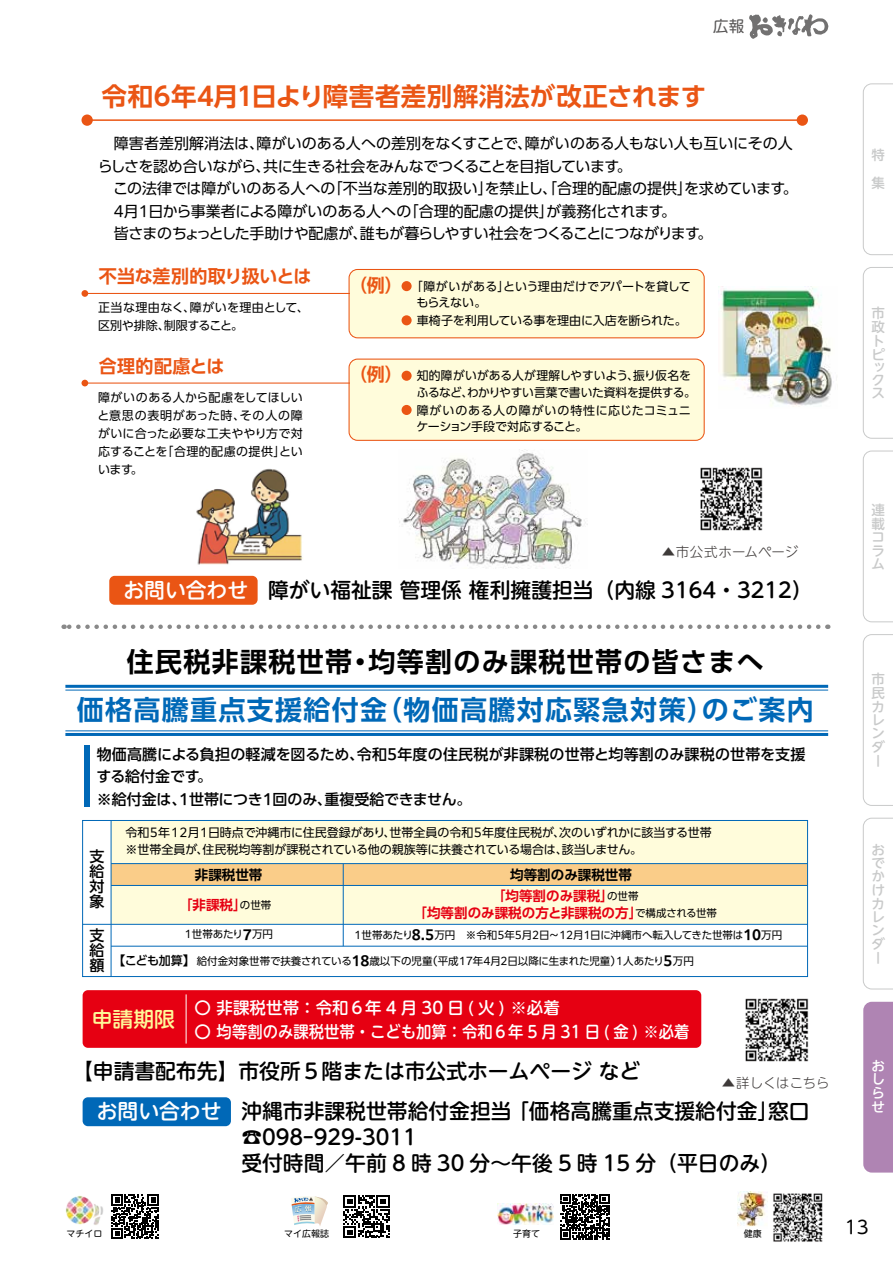
<style>
.page{position:relative;width:893px;height:1263px;background:#fff}
.page>*{position:absolute;margin:0;border:0;box-sizing:border-box;transform-origin:0 0}
.t1{font:700 27px "UD Shin Go Pro De";letter-spacing:.05em;color:#0068b7}
.t2{font:700 27px "UD Shin Go Pro De";letter-spacing:.05em;color:#000}
.t3{font:700 25.5px "UD Shin Go Pro De";letter-spacing:.01em;color:#ea5514}
.t4{font:500 20.85px/25.5px "UD Shin M Go Pro";color:#000}
.t5{font:500 20.85px "UD Shin M Go Pro";color:#fff}
.t6{font:500 20.85px "UD Shin M Go Pro";color:#fff899}
.t7{font:700 18px "UD Shin Go Pro De";letter-spacing:-.01em;color:#ea5514}
.t8{font:700 18px "UD Shin Go Pro De";letter-spacing:.015em;color:#ea5514}
.t9{font:18px "UD Shin M Go Pro";color:#000}
.t10{font:500 16.5px/24px "UD Shin M Go Pro";color:#fff}
.t11{font:15.6px "UD Shin M Go Pro";color:#595757}
.t12{font:15px/22.5px "PUD Shin Go Pr 6 N";letter-spacing:-.015em;color:#000}
.t13{font:500 15px/15px "PUD Shin Go Pr 6 N";color:#000;text-align:justify}
.t14{font:700 13.5px/16.5px "PUD Shin Go Pr 6 N De";color:#e60012;text-align:center}
.t15{font:500 13.5px/13.6px "UD Shin M Go Pro";color:#c9caca}
.t16{font:300 13.5px "UD Shin M Go Pro";letter-spacing:-.005em;color:#3e3a39}
.t17{font:700 13.5px "PUD Shin Go Pr 6 N De";color:#000}
.t18{font:500 13.5px/13.8px "UD Shin M Go Pro";color:#fff;text-align:justify}
.t19{font:12px/18px "PUD Shin Go Pr 6 N";color:#000}
.t20{font:500 12px "PUD Shin Go Pr 6 N";letter-spacing:-.025em;color:#000}
.t21{font:10.5px "PUD Shin Go Pr 6 N";letter-spacing:-.005em;color:#000}
.t22{font:9px "UD Shin M Go Pro";color:#000}
.s1{color:#fff}
.s2{font-family:"PUD Shin Go Pr 6 N";font-weight:400;font-size:10.5px;color:#000}
.s3{font-family:"PUD Shin Go Pr 6 N De";font-weight:700;font-size:13.5px}
</style>
<div class="page">
<svg style="left:64px;top:624px;width:754px;height:5px"></svg>
<svg style="left:862px;top:83px;width:31px;height:172px"></svg>
<svg style="left:862px;top:267px;width:31px;height:172px"></svg>
<svg style="left:862px;top:450px;width:31px;height:173px"></svg>
<svg style="left:862px;top:634px;width:31px;height:172px"></svg>
<svg style="left:862px;top:817px;width:31px;height:173px"></svg>
<svg style="left:749px;top:14px;width:80px;height:25px"></svg>
<div style="left:863px;top:1002px;width:30px;height:170px;background:#af84b3"></div>
<img style="left:718px;top:286px;width:114px;height:121px">
<img style="left:196px;top:468px;width:107px;height:97px">
<img style="left:399px;top:449px;width:189px;height:120px">
<div style="left:111px;top:885px;width:696px;height:39px;background:#fffcdb"></div>
<div style="left:111px;top:820px;width:696px;height:43px;background:#fffcdb"></div>
<div style="left:111px;top:863px;width:696px;height:22px;background:#facd89"></div>
<div style="left:349px;top:269px;width:355px;height:69px;background:#fffcdb;border-radius:9px"></div>
<div style="left:349px;top:269px;width:356px;height:69px;border:1px solid #ea5514;border-radius:9px"></div>
<div style="left:349px;top:359px;width:355px;height:81px;background:#fffcdb;border-radius:9px"></div>
<div style="left:349px;top:359px;width:356px;height:82px;border:1px solid #ea5514;border-radius:9px"></div>
<div style="left:402px;top:281px;width:10px;height:10px;background:#ea5514;border-radius:50%"></div>
<div style="left:402px;top:315px;width:10px;height:10px;background:#ea5514;border-radius:50%"></div>
<div style="left:402px;top:371px;width:10px;height:10px;background:#ea5514;border-radius:50%"></div>
<div style="left:402px;top:405px;width:10px;height:10px;background:#ea5514;border-radius:50%"></div>
<hr style="left:87px;top:119px;width:716px;height:2px;background:#ea5514">
<div style="left:82px;top:114px;width:11px;height:12px;background:#ea5514;border-radius:50%"></div>
<div style="left:797px;top:114px;width:11px;height:12px;background:#ea5514;border-radius:50%"></div>
<hr style="left:85px;top:293px;width:265px;height:1px;background:#ea5514">
<div style="left:82px;top:290px;width:6px;height:7px;background:#ea5514;border-radius:50%"></div>
<hr style="left:85px;top:383px;width:265px;height:1px;background:#ea5514">
<svg style="left:82px;top:380px;width:6px;height:6px"></svg>
<div style="left:109px;top:576px;width:149px;height:29px;background:#ea5514;border-radius:5px"></div>
<div style="left:83px;top:1097px;width:148px;height:29px;background:#0068b7;border-radius:5px"></div>
<div style="left:83px;top:990px;width:618px;height:58px;background:#e60012;border-radius:5px"></div>
<div style="left:82px;top:820px;width:726px;height:157px;border:1px solid #0068b7"></div>
<img style="left:700px;top:467px;width:63px;height:64px">
<img style="left:745px;top:998px;width:64px;height:64px">
<hr style="left:65px;top:685px;width:763px;height:3px;background:#0068b7">
<hr style="left:65px;top:690px;width:763px;height:1px;background:#0068b7">
<hr style="left:65px;top:733px;width:763px;height:3px;background:#0068b7">
<hr style="left:65px;top:730px;width:763px;height:1px;background:#0068b7">
<div style="left:85px;top:745px;width:5px;height:61px;background:#0068b7"></div>
<hr style="left:186px;top:994px;width:1px;height:49px;background:#fff">
<hr style="left:83px;top:924px;width:724px;height:1px;background:#0068b7">
<hr style="left:343px;top:864px;width:1px;height:82px;background:#0068b7">
<hr style="left:111px;top:820px;width:1px;height:156px;background:#0068b7">
<hr style="left:111px;top:863px;width:696px;height:1px;background:#0068b7">
<hr style="left:111px;top:885px;width:696px;height:1px;background:#0068b7">
<hr style="left:111px;top:946px;width:696px;height:1px;background:#0068b7">
<img style="left:737px;top:1191px;width:31px;height:36px">
<svg style="left:112px;top:1195px;width:47px;height:44px"></svg>
<img style="left:66px;top:1196px;width:37px;height:29px">
<svg style="left:343px;top:1195px;width:46px;height:43px"></svg>
<svg style="left:560px;top:1194px;width:49px;height:45px"></svg>
<img style="left:497px;top:1203px;width:57px;height:21px">
<svg style="left:291px;top:1196px;width:37px;height:30px"></svg>
<img style="left:773px;top:1193px;width:50px;height:49px">
<h3 class="t11" style="left:713px;top:14px;width:33px">広報</h3>
<h2 class="t3" style="left:101px;top:75px;width:606px">令和6年4月1日より障害者差別解消法が改正されます</h2>
<p class="t12" style="left:98px;top:133px;width:702px">　障害者差別解消法は、障がいのある人への差別をなくすことで、障がいのある人もない人も互いにその人らしさを認め合いながら、共に生きる社会をみんなでつくることを目指しています。<br>　この法律では障がいのある人への「不当な差別的取扱い」を禁止し、「合理的配慮の提供」を求めています。　4月1日から事業者による障がいのある人への「合理的配慮の提供」が義務化されます。<br>　皆さまのちょっとした手助けや配慮が、誰もが暮らしやすい社会をつくることにつながります。</p>
<h3 class="t7" style="left:99px;top:261px;width:214px">不当な差別的取り扱いとは</h3>
<h3 class="t7" style="left:349px;top:270px;width:55px">（例）</h3>
<p class="t19" style="left:98px;top:299px;width:212px">正当な理由なく、障がいを理由として、区別や排除、制限すること。</p>
<h3 class="t8" style="left:99px;top:351px;width:127px">合理的配慮とは</h3>
<h3 class="t7" style="left:349px;top:360px;width:55px">（例）</h3>
<p class="t19" style="left:97px;top:389px;width:207px;text-align:justify">障がいのある人から配慮をしてほしいと意思の表明があった時、その人の障がいに合った必要な工夫ややり方で対応することを「合理的配慮の提供」といいます。</p>
<p class="t19" style="left:417px;top:278px;width:276px;line-height:16.5px;text-indent:-6px">「障がいがある」という理由だけでアパートを貸してもらえない。</p>
<p class="t19" style="left:417px;top:312px;width:272px">車椅子を利用している事を理由に入店を断られた。</p>
<p class="t19" style="left:417px;top:368px;width:281px;line-height:16.5px">知的障がいがある人が理解しやすいよう、振り仮名をふるなど、わかりやすい言葉で書いた資料を提供する。</p>
<p class="t19" style="left:417px;top:403px;width:276px;line-height:16.5px">障がいのある人の障がいの特性に応じたコミュニケーション手段で対応すること。</p>
<p class="t16" style="left:662px;top:541px;width:138px">▲市公式ホームページ</p>
<h3 class="t4" style="left:123px;top:576px;width:691px"><span class="s1">お問い合わせ</span> 障がい福祉課 管理係 権利擁護担当（内線 3164・3212）</h3>
<h1 class="t2" style="left:127px;top:640px;width:639px">住民税非課税世帯・均等割のみ課税世帯の皆さまへ</h1>
<h1 class="t1" style="left:77px;top:687px;width:739px">価格高騰重点支援給付金（物価高騰対応緊急対策）のご案内</h1>
<p class="t13" style="left:97px;top:743px;width:710px;line-height:22.5px;text-align:left">物価高騰による負担の軽減を図るため、令和5年度の住民税が非課税の世帯と均等割のみ課税の世帯を支援する給付金です。<br>※給付金は、1世帯につき1回のみ、重複受給できません。</p>
<p class="t13" style="left:89px;top:849px;width:16px">支給対象</p>
<p class="t13" style="left:89px;top:928px;width:16px">支給額</p>
<p class="t19" style="left:126px;top:825px;width:588px;line-height:16.5px">令和５年１２月１日時点で沖縄市に住民登録があり、世帯全員の令和５年度住民税が、次のいずれかに該当する世帯※世帯全員が、住民税均等割が課税されている他の親族等に扶養されている場合は、該当しません。</p>
<p class="t17" style="left:195px;top:868px;width:69px">非課税世帯</p>
<p class="t17" style="left:510px;top:868px;width:123px">均等割のみ課税世帯</p>
<p class="t14" style="left:414px;top:888px;width:305px">「均等割のみ課税」<span class="s2">の世帯<br></span>「均等割のみ課税の方と非課税の方」<span class="s2">で構成される世帯</span></p>
<p class="t14" style="left:179px;top:897px;width:94px">「非課税」<span class="s2">の世帯</span></p>
<p class="t21" style="left:183px;top:929px;width:92px">１世帯あたり<span class="s3">７</span>万円</p>
<p class="t21" style="left:197px;top:955px;width:499px">給付金対象世帯で扶養されている<span class="s3">18</span>歳以下の児童（平成17年4月2日以降に生まれた児童）１人あたり<span class="s3">５</span>万円</p>
<p class="t21" style="left:352px;top:929px;width:431px">１世帯あたり<span class="s3">8.5</span>万円　※令和5年5月2日～12月1日に沖縄市へ転入してきた世帯は<span class="s3">10</span>万円</p>
<p class="t20" style="left:113px;top:954px;width:83px">【こども加算】</p>
<h3 class="t6" style="left:92px;top:1002px;width:85px">申請期限</h3>
<h3 class="t10" style="left:195px;top:995px;width:496px">〇 非課税世帯：令和６年 4 月 30 日 ( 火 ) ※必着<br>〇 均等割のみ課税世帯・こども加算：令和６年 5 月 31 日 ( 金 ) ※必着</h3>
<h3 class="t4" style="left:72px;top:1058px;width:570px">【申請書配布先】市役所５階または市公式ホームページ など</h3>
<p class="t16" style="left:722px;top:1072px;width:109px">▲詳しくはこちら</p>
<h3 class="t5" style="left:97px;top:1094px;width:126px">お問い合わせ</h3>
<h3 class="t4" style="left:241px;top:1098px;width:570px">沖縄市非課税世帯給付金担当 ｢価格高騰重点支援給付金｣窓口☎098ｰ929-3011<br>受付時間／午前 8 時 30 分～午後 5 時 15 分（平日のみ）</h3>
<p class="t22" style="left:66px;top:1226px;width:37px">マチイロ</p>
<p class="t22" style="left:284px;top:1226px;width:46px">マイ広報誌</p>
<p class="t22" style="left:513px;top:1226px;width:28px">子育て</p>
<p class="t22" style="left:744px;top:1226px;width:19px">健康</p>
<p class="t15" style="left:871px;top:140px;width:15px;line-height:28.3px">特集</p>
<p class="t15" style="left:871px;top:305px;width:15px">市政トピ</p>
<p class="t15" style="left:871px;top:360px;width:14px;line-height:13px;text-align:justify">ックス</p>
<p class="t15" style="left:871px;top:502px;width:15px;text-align:justify">連載コラム</p>
<p class="t15" style="left:871px;top:671px;width:15px">市民カレンダー</p>
<p class="t15" style="left:871px;top:842px;width:15px">おでかけカレンダー</p>
<p class="t18" style="left:871px;top:1058px;width:14px">おしらせ</p>
<h3 class="t9" style="left:845px;top:1213px;width:25px">13</h3>
</div>
